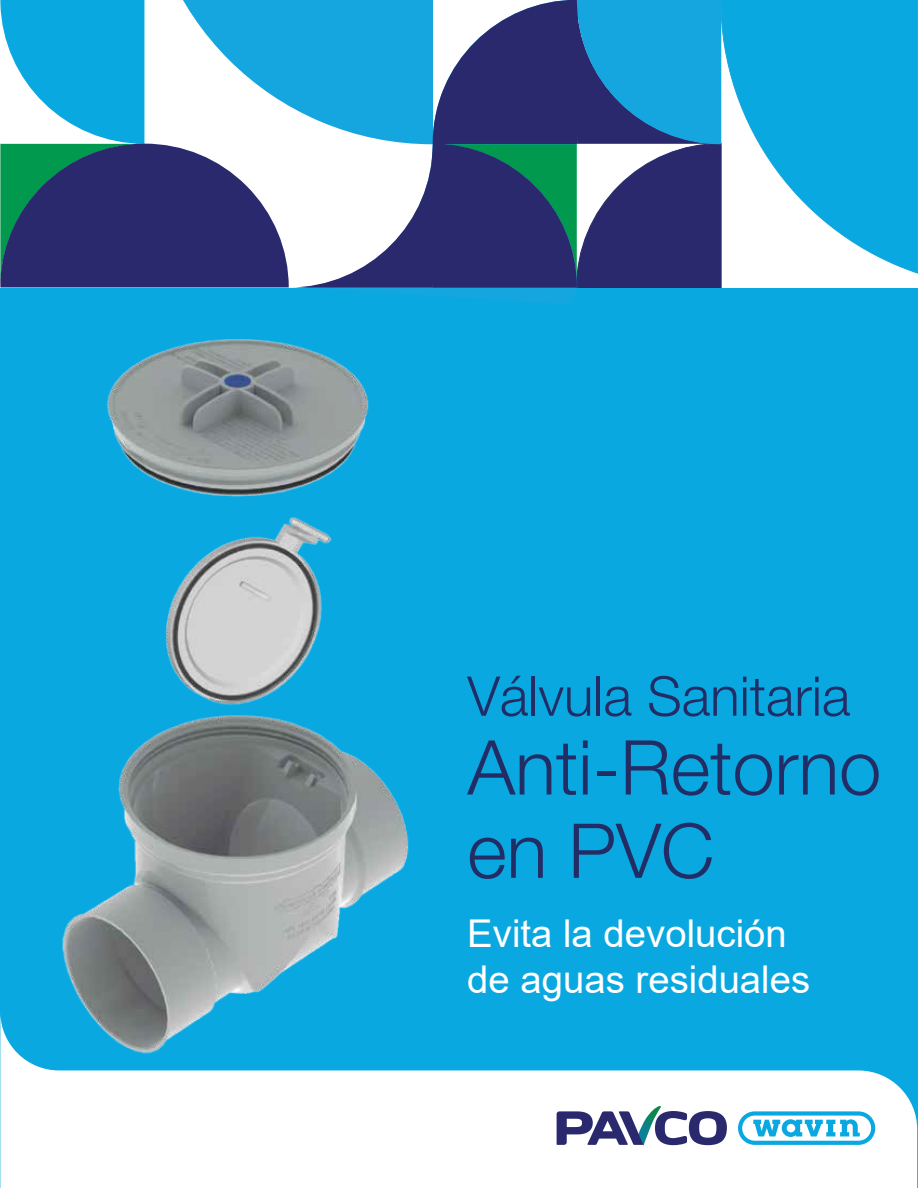
<style>
.page{position:relative;width:918px;height:1188px;background:#0aa8e0}
.page>*{position:absolute;margin:0;border:0;box-sizing:border-box;transform-origin:0 0}
.t1{font:300 75.75px "Helvetica Neue";color:#222d65}
.t2{font:300 54.9px "Helvetica Neue";color:#222d65}
.t3{font:38.4px/46px "Arial";color:#fff}
</style>
<div class="page">
<img style="left:62px;top:339px;width:347px;height:675px">
<svg style="left:722px;top:0;width:196px;height:273px"></svg>
<svg style="left:325px;top:288px;width:251px;height:16px;fill:#15a5df"></svg>
<svg style="left:0;top:1014px;width:917px;height:174px;fill:#fff"></svg>
<svg style="left:0;top:0;width:722px;height:288px"></svg>
<svg style="left:557px;top:1106px;width:170px;height:40px;background:#9397b6"></svg>
<svg style="left:738px;top:1111px;width:137px;height:34px"></svg>
<h2 class="t2" style="left:467px;top:663px;width:385px">Válvula Sanitaria</h2>
<h1 class="t1" style="left:467px;top:721px;width:415px">Anti-Retorno</h1>
<h1 class="t1" style="left:467px;top:805px;width:248px">en PVC</h1>
<p class="t3" style="left:467px;top:910px;width:344px">Evita la devolución de aguas residuales</p>
</div>
